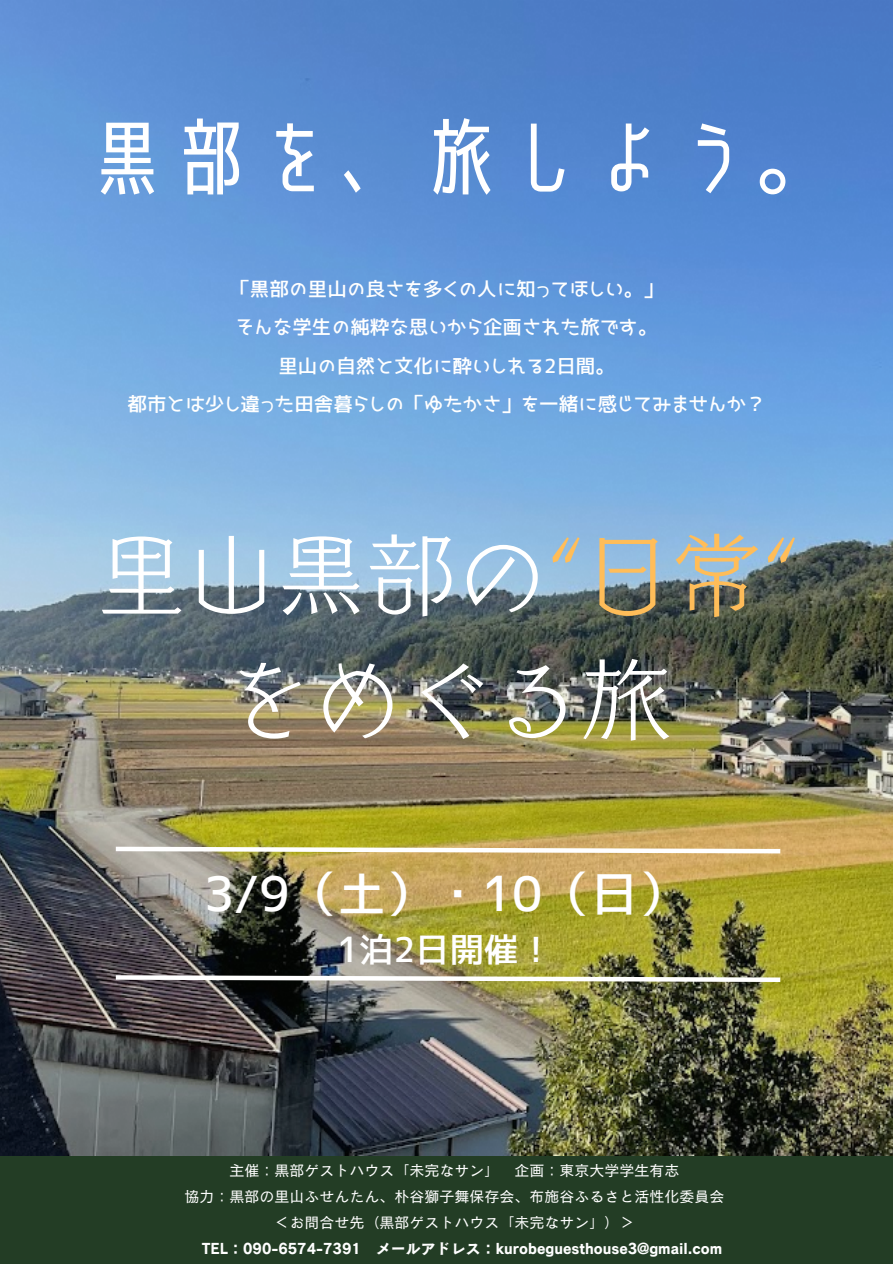
<style>
.page{position:relative;width:893px;height:1264px;background:#fff}
.page>*{position:absolute;margin:0;border:0;box-sizing:border-box;transform-origin:0 0}
.t1{font:90px/124.8px "Canva Pearl Std L";color:#fff;text-align:center}
.t2{font:83.55px "Senobi Gothic Regular";color:#fff}
.t3{font:48px "JK Gothic M";color:#fff}
.t4{font:34.5px "JK Gothic M";color:#fff}
.t5{font:19.5px/38.2px "JK Gothic M";color:#fff;text-align:center}
.t6{font:15px "Canva Cezanne Pro N M";color:#fff}
.t7{font:15px "Canva Cezanne Pro N B";color:#fff}
.s1{color:#ffbd59}
</style>
<div class="page">
<div style="left:0;top:0;width:892px;height:1263px;background:#233d25"></div>
<img style="left:0;top:0;width:892px;height:1155px">
<img style="left:111px;top:973px;width:673px;height:11px">
<svg style="left:111px;top:844px;width:673px;height:11px;background:#d8ca9d"></svg>
<h1 class="t2" style="left:86px;top:102px;width:754px">黒部を、旅しよう。</h1>
<p class="t5" style="left:128px;top:270px;width:639px">「黒部の里山の良さを多くの人に知ってほしい。」<br>そんな学生の純粋な思いから企画された旅です。<br>里山の自然と文化に酔いしれる2日間。<br>都市とは少し違った田舎暮らしの「ゆたかさ」を一緒に感じてみませんか？</p>
<p class="t1" style="left:96px;top:512px;width:702px">里山黒部の<span class="s1">“日常“</span>をめぐる旅</p>
<h3 class="t3" style="left:204px;top:869px;width:484px">3/9（土）・10（日）</h3>
<h3 class="t4" style="left:337px;top:932px;width:217px">1泊2日開催！</h3>
<h1 class="t6" style="left:229px;top:1162px;width:451px">主催：黒部ゲストハウス「未完なサン」 企画：東京大学学生有志</h1>
<h2 class="t6" style="left:184px;top:1188px;width:541px">協力：黒部の里山ふせんたん、朴谷獅子舞保存会、布施谷ふるさと活性化委員会</h2>
<p class="t6" style="left:274px;top:1214px;width:361px">＜お問合せ先（黒部ゲストハウス「未完なサン」）＞</p>
<p class="t7" style="left:202px;top:1240px;width:522px">TEL：090-6574-7391 メールアドレス：kurobeguesthouse3@gmail.com</p>
</div>
